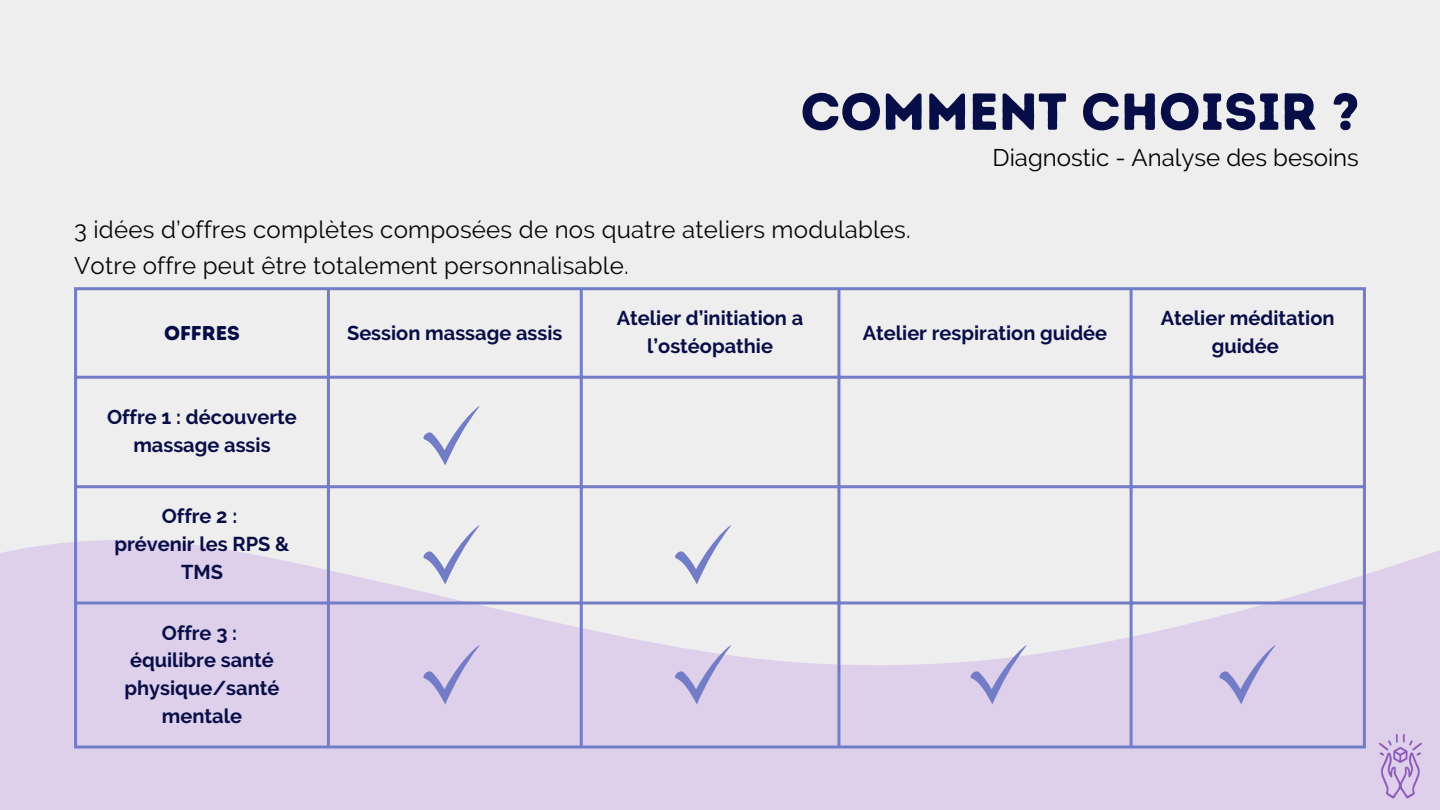
<style>
.page{position:relative;width:1440px;height:810px;background:#eee}
.page>*{position:absolute;margin:0;border:0;box-sizing:border-box;transform-origin:0 0}
.t1{font:52px "Intro Rust Base";color:#070d47}
.t2{font:24px "Raleway";letter-spacing:.01em;color:#050707}
.t3{font:24px "Raleway";color:#000}
.t4{font:700 20px/27.8px "Raleway";color:#070d47;text-align:center}
.t5{font:20px "Intro Rust Base";color:#070d47}
</style>
<div class="page">
<svg style="left:0;top:532px;width:1440px;height:278px;fill:#decfeb"></svg>
<img style="left:1369px;top:729px;width:60px;height:81px">
<hr style="left:74px;top:290px;width:3px;height:455px;background:#737cc7">
<hr style="left:327px;top:290px;width:3px;height:455px;background:#737cc7">
<hr style="left:580px;top:290px;width:3px;height:455px;background:#737cc7">
<hr style="left:837px;top:290px;width:3px;height:455px;background:#737cc7">
<hr style="left:1130px;top:290px;width:3px;height:455px;background:#737cc7">
<hr style="left:1363px;top:290px;width:3px;height:455px;background:#737cc7">
<hr style="left:74px;top:287px;width:1292px;height:3px;background:#737cc7">
<hr style="left:74px;top:376px;width:1292px;height:3px;background:#737cc7">
<hr style="left:74px;top:485px;width:1292px;height:3px;background:#737cc7">
<hr style="left:74px;top:601px;width:1292px;height:3px;background:#737cc7">
<hr style="left:74px;top:745px;width:1292px;height:3px;background:#737cc7">
<svg style="left:423px;top:406px;width:57px;height:59px"></svg>
<svg style="left:422px;top:525px;width:62px;height:59px"></svg>
<svg style="left:673px;top:525px;width:62px;height:59px"></svg>
<svg style="left:422px;top:641px;width:62px;height:63px;background:#cfc3e6"></svg>
<svg style="left:673px;top:641px;width:62px;height:63px"></svg>
<svg style="left:969px;top:641px;width:62px;height:63px"></svg>
<svg style="left:1218px;top:641px;width:62px;height:63px;background:#cfc3e6"></svg>
<p class="t1" style="left:801px;top:80px;width:561px">COMMENT CHOISIR ?</p>
<p class="t3" style="left:993px;top:143px;width:368px">Diagnostic - Analyse des besoins</p>
<p class="t2" style="left:74px;top:216px;width:838px">3 idées d’offres complètes composées de nos quatre ateliers modulables.</p>
<p class="t2" style="left:74px;top:251px;width:556px">Votre offre peut être totalement personnalisable.</p>
<h1 class="t5" style="left:164px;top:321px;width:77px">OFFRES</h1>
<p class="t4" style="left:347px;top:319px;width:217px">Session massage assis</p>
<p class="t4" style="left:107px;top:404px;width:191px">Offre 1 : découverte massage assis</p>
<p class="t4" style="left:162px;top:503px;width:77px">Offre 2 :</p>
<p class="t4" style="left:114px;top:530px;width:177px">prévenir les RPS &amp;<br>TMS</p>
<p class="t4" style="left:162px;top:619px;width:77px">Offre 3 :</p>
<p class="t4" style="left:125px;top:647px;width:156px">équilibre santé physique/santé mentale</p>
<p class="t4" style="left:617px;top:305px;width:188px">Atelier d’initiation a l’ostéopathie</p>
<p class="t4" style="left:863px;top:319px;width:246px">Atelier respiration guidée</p>
<p class="t4" style="left:1161px;top:305px;width:175px">Atelier méditation guidée</p>
</div>
